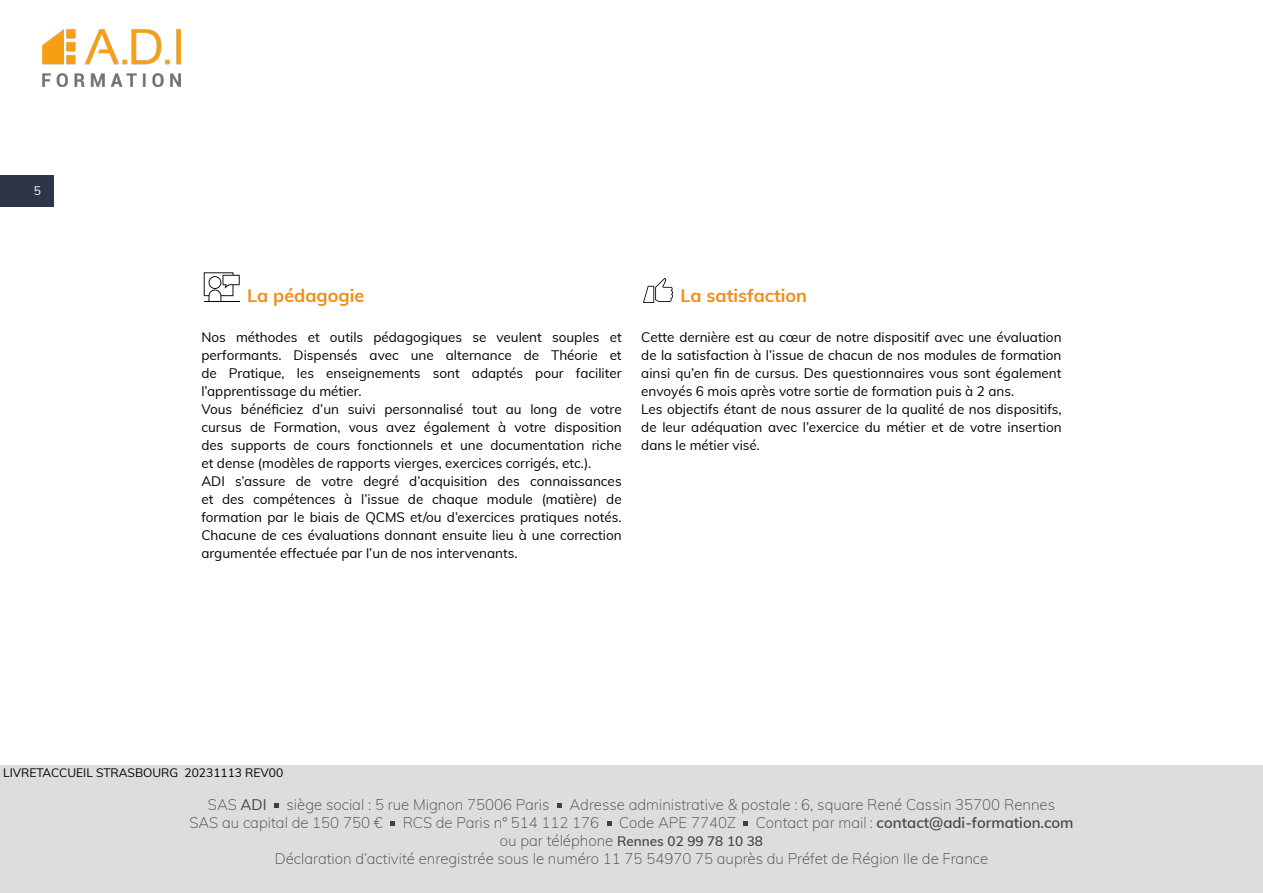
<style>
.page{position:relative;width:1263px;height:893px;background:#fff}
.page>*{position:absolute;margin:0;border:0;box-sizing:border-box;transform-origin:0 0}
.t1{font:700 18px "Muli";color:#f28c17}
.t2{font:200 15px "Muli";color:#464646}
.t3{font:600 15px "Muli";color:#464646}
.t4{font:13.5px/18px "Muli";color:#000;text-align:justify}
.t5{font:600 13.5px "Muli";color:#464646}
.t6{font:12px "Muli";color:#000}
.t7{font:12px "Muli";color:#fff}
.s1{font-weight:400}
.s2{font-weight:200}
.s3{font-weight:200;font-size:15px}
</style>
<div class="page">
<img style="left:42px;top:30px;width:139px;height:56px">
<div style="left:0;top:765px;width:1263px;height:128px;background:#dfdcdd"></div>
<svg style="left:274px;top:803px;width:5px;height:5px"></svg>
<svg style="left:557px;top:803px;width:5px;height:5px"></svg>
<svg style="left:390px;top:821px;width:5px;height:5px"></svg>
<svg style="left:607px;top:821px;width:5px;height:5px"></svg>
<svg style="left:743px;top:821px;width:5px;height:5px"></svg>
<div style="left:0;top:176px;width:54px;height:31px;background:#303449"></div>
<svg style="left:643px;top:278px;width:30px;height:25px"></svg>
<svg style="left:204px;top:272px;width:36px;height:29px"></svg>
<hr style="left:204px;top:301px;width:35px;height:1px;background:#000">
<p class="t7" style="left:34px;top:182px;width:9px">5</p>
<p class="t1" style="left:247px;top:283px;width:119px">La pédagogie</p>
<p class="t4" style="left:201px;top:327px;width:422px">Nos méthodes et outils pédagogiques se veulent souples et performants. Dispensés avec une alternance de Théorie et de Pratique, les enseignements sont adaptés pour faciliter l’apprentissage du métier.</p>
<p class="t4" style="left:201px;top:399px;width:422px">Vous bénéficiez d’un suivi personnalisé tout au long de votre cursus de Formation, vous avez également à votre disposition des supports de cours fonctionnels et une documentation riche et dense (modèles de rapports vierges, exercices corrigés, etc.).</p>
<p class="t4" style="left:201px;top:471px;width:422px">ADI s’assure de votre degré d’acquisition des connaissances et des compétences à l’issue de chaque module (matière) de formation par le biais de QCMS et/ou d’exercices pratiques notés.<br>Chacune de ces évaluations donnant ensuite lieu à une correction argumentée effectuée par l’un de nos intervenants.</p>
<p class="t1" style="left:680px;top:283px;width:128px">La satisfaction</p>
<p class="t4" style="left:641px;top:327px;width:422px">Cette dernière est au cœur de notre dispositif avec une évaluation de la satisfaction à l’issue de chacun de nos modules de formation ainsi qu’en fin de cursus. Des questionnaires vous sont également envoyés 6 mois après votre sortie de formation puis à 2 ans.</p>
<p class="t4" style="left:641px;top:399px;width:422px">Les objectifs étant de nous assurer de la qualité de nos dispositifs, de leur adéquation avec l’exercice du métier et de votre insertion dans le métier visé.</p>
<p class="t6" style="left:3px;top:764px;width:282px">LIVRETACCUEIL STRASBOURG 20231113 REV00</p>
<p class="t2" style="left:208px;top:793px;width:60px">SAS <span class="s1">ADI</span></p>
<p class="t2" style="left:287px;top:793px;width:264px">siège social : 5 rue Mignon 75006 Paris</p>
<p class="t2" style="left:569px;top:793px;width:487px">Adresse administrative &amp; postale : 6, square René Cassin 35700 Rennes</p>
<p class="t2" style="left:189px;top:811px;width:195px">SAS au capital de 150 750 €</p>
<p class="t2" style="left:403px;top:811px;width:198px">RCS de Paris n° 514 112 176</p>
<p class="t2" style="left:619px;top:811px;width:118px">Code APE 7740Z</p>
<p class="t3" style="left:756px;top:811px;width:319px"><span class="s2">Contact par mail :</span> contact@adi-formation.com</p>
<p class="t5" style="left:500px;top:831px;width:265px"><span class="s3">ou par téléphone</span> Rennes 02 99 78 10 38</p>
<p class="t2" style="left:275px;top:847px;width:715px">Déclaration d’activité enregistrée sous le numéro 11 75 54970 75 auprès du Préfet de Région Ile de France</p>
</div>
